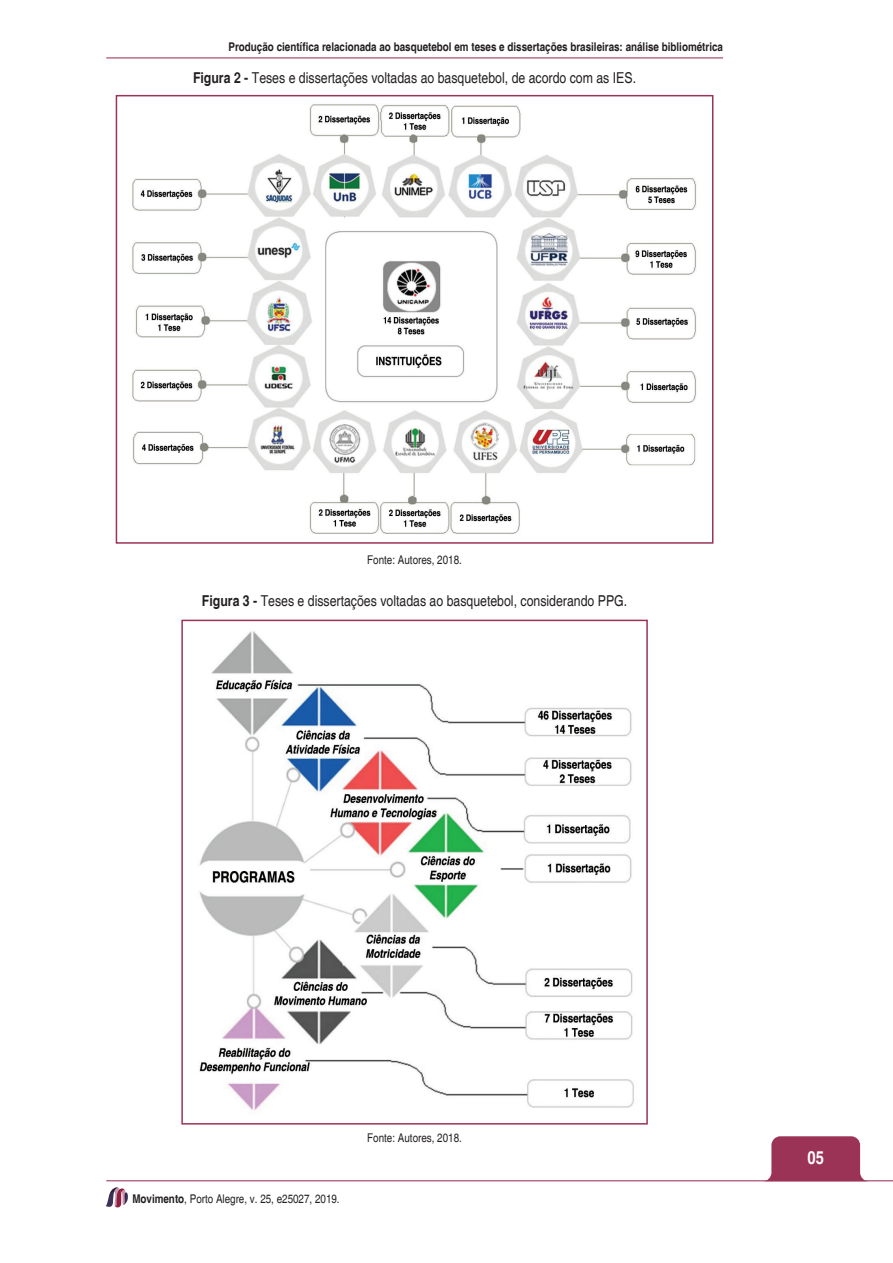
<style>
.page{position:relative;width:893px;height:1263px;background:#fff}
.page>*{position:absolute;margin:0;border:0;box-sizing:border-box;transform-origin:0 0}
.t1{font:700 condensed 18px "Helvetica";color:#fff}
.t2{font:condensed 15px "Helvetica";color:#231f20}
.t3{font:700 condensed 12px "Helvetica";color:#231f20}
.t4{font:condensed 12px "Helvetica";color:#231f20}
.s1{font-weight:700}
</style>
<div class="page">
<svg style="left:767px;top:1136px;width:97px;height:44px;background:#a44667"></svg>
<svg style="left:106px;top:1187px;width:22px;height:20px"></svg>
<hr style="left:106px;top:1180px;width:787px;height:1px;background:#9b3357">
<hr style="left:106px;top:57px;width:617px;height:1px;background:#9b3357">
<img style="left:132px;top:104px;width:564px;height:430px">
<div style="left:116px;top:95px;width:597px;height:449px;border:2px solid #9b3357"></div>
<img style="left:199px;top:631px;width:435px;height:480px">
<div style="left:181px;top:620px;width:467px;height:504px;border:2px solid #9b3357"></div>
<p class="t3" style="left:229px;top:40px;width:496px">Produção científica relacionada ao basquetebol em teses e dissertações brasileiras: análise bibliométrica</p>
<p class="t2" style="left:193px;top:69px;width:445px"><span class="s1">Figura 2 -</span> Teses e dissertações voltadas ao basquetebol, de acordo com as IES.</p>
<p class="t4" style="left:367px;top:553px;width:96px">Fonte: Autores, 2018.</p>
<p class="t2" style="left:202px;top:592px;width:427px"><span class="s1">Figura 3 -</span> Teses e dissertações voltadas ao basquetebol, considerando PPG.</p>
<p class="t4" style="left:132px;top:1192px;width:209px"><span class="s1">Movimento</span>, Porto Alegre, v. 25, e25027, 2019.</p>
<p class="t4" style="left:367px;top:1130px;width:96px">Fonte: Autores, 2018.</p>
<p class="t1" style="left:808px;top:1147px;width:18px">05</p>
</div>
